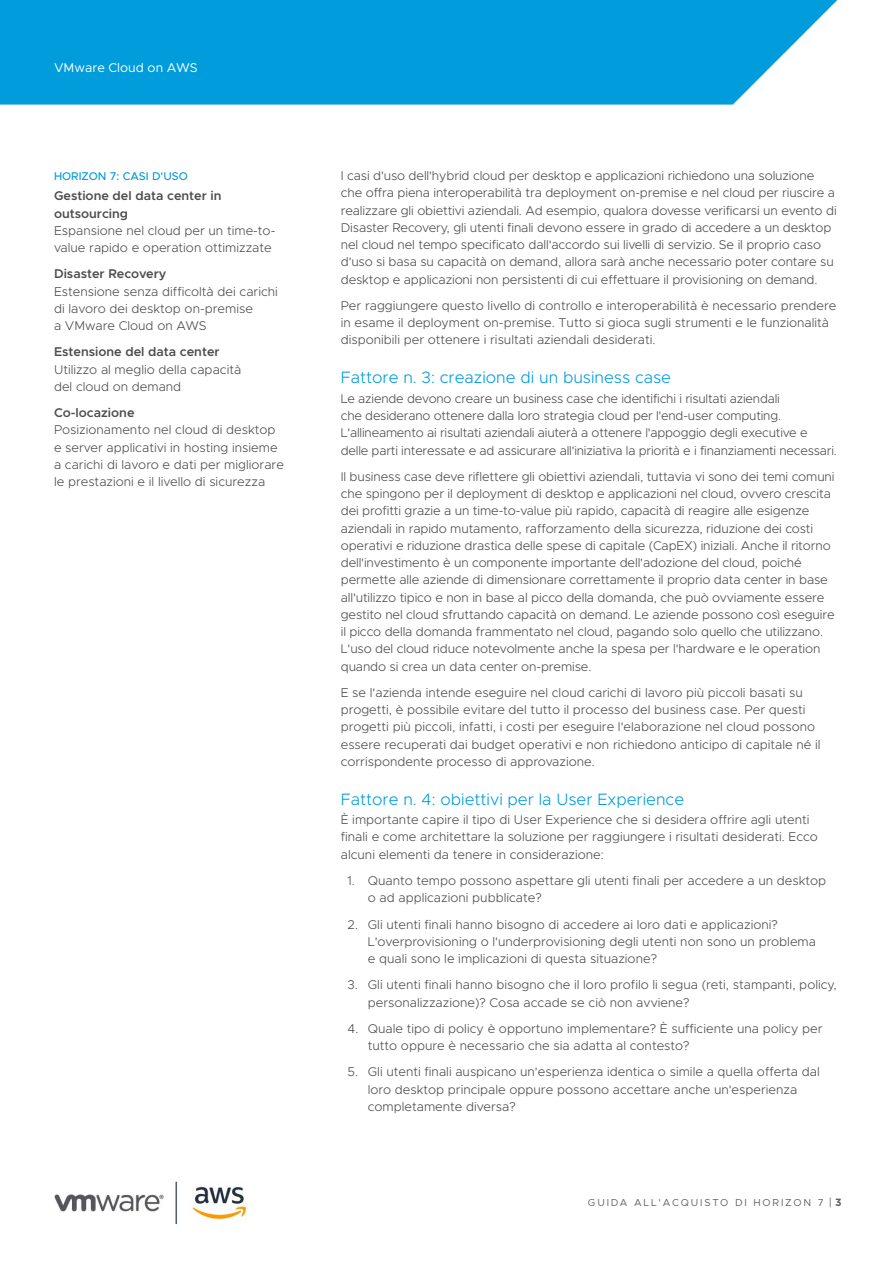
<style>
.page{position:relative;width:893px;height:1263px;background:#fff}
.page>*{position:absolute;margin:0;border:0;box-sizing:border-box;transform-origin:0 0}
._4a__SUBHEAD-1{font:300 16.5px "Metropolis";color:#009cdc}
._3a__BODY_TEXT{font:300 12.75px/17.2px "Metropolis";letter-spacing:-.01em;color:#4d4d4f}
._3a_BODY_TEXT{font:300 12.75px/17.2px "Metropolis";color:#4d4d4f}
.t1{font:12.75px "Metropolis";color:#fff}
._4a_SIDEBAR-HEAD{font:500 11.25px "Metropolis";color:#009cdc}
.t2{font:10.2px "Metropolis";letter-spacing:.18em;color:#606163}
.s1{font-weight:600}
.s2{font-family:"Gotham";font-size:10.5px}
.s3{font-family:"Gotham";font-weight:700;font-size:10.5px}
</style>
<div class="page">
<svg style="left:0;top:0;width:838px;height:105px;background:#11a2de"></svg>
<img style="left:54px;top:1181px;width:193px;height:44px">
<p class="t1" style="left:54px;top:60px;width:145px">VMware Cloud on AWS</p>
<p class="_4a_SIDEBAR-HEAD" style="left:54px;top:169px;width:135px">HORIZON 7: CASI D'USO</p>
<p class="_3a_BODY_TEXT" style="left:54px;top:187px;width:223px"><span class="s1">Gestione del data center in outsourcing<br></span>Espansione nel cloud per un time-to&shy;value rapido e operation ottimizzate</p>
<p class="_3a_BODY_TEXT" style="left:54px;top:265px;width:225px"><span class="s1">Disaster Recovery<br></span>Estensione senza difficoltà dei carichi di lavoro dei desktop on-premise<br>a VMware Cloud on AWS</p>
<p class="_3a_BODY_TEXT" style="left:54px;top:343px;width:189px"><span class="s1">Estensione del data center<br></span>Utilizzo al meglio della capacità del cloud on demand</p>
<p class="_3a_BODY_TEXT" style="left:54px;top:404px;width:231px"><span class="s1">Co-locazione<br></span>Posizionamento nel cloud di desktop e server applicativi in hosting insieme a carichi di lavoro e dati per migliorare le prestazioni e il livello di sicurezza</p>
<p class="_3a__BODY_TEXT" style="left:341px;top:167px;width:497px">I casi d'uso dell'hybrid cloud per desktop e applicazioni richiedono una soluzione che offra piena interoperabilità tra deployment on-premise e nel cloud per riuscire a realizzare gli obiettivi aziendali. Ad esempio, qualora dovesse verificarsi un evento di Disaster Recovery, gli utenti finali devono essere in grado di accedere a un desktop nel cloud nel tempo specificato dall'accordo sui livelli di servizio. Se il proprio caso d'uso si basa su capacità on demand, allora sarà anche necessario poter contare su desktop e applicazioni non persistenti di cui effettuare il provisioning on demand.</p>
<p class="_3a__BODY_TEXT" style="left:341px;top:297px;width:497px">Per raggiungere questo livello di controllo e interoperabilità è necessario prendere in esame il deployment on-premise. Tutto si gioca sugli strumenti e le funzionalità disponibili per ottenere i risultati aziendali desiderati.</p>
<p class="_4a__SUBHEAD-1" style="left:341px;top:367px;width:332px">Fattore n. 3: creazione di un business case</p>
<p class="_3a__BODY_TEXT" style="left:341px;top:390px;width:498px">Le aziende devono creare un business case che identifichi i risultati aziendali<br>che desiderano ottenere dalla loro strategia cloud per l'end-user computing.<br>L'allineamento ai risultati aziendali aiuterà a ottenere l'appoggio degli executive e delle parti interessate e ad assicurare all'iniziativa la priorità e i finanziamenti necessari.</p>
<p class="_3a__BODY_TEXT" style="left:341px;top:468px;width:495px">Il business case deve riflettere gli obiettivi aziendali, tuttavia vi sono dei temi comuni che spingono per il deployment di desktop e applicazioni nel cloud, ovvero crescita dei profitti grazie a un time-to-value più rapido, capacità di reagire alle esigenze aziendali in rapido mutamento, rafforzamento della sicurezza, riduzione dei costi operativi e riduzione drastica delle spese di capitale (CapEX) iniziali. Anche il ritorno dell'investimento è un componente importante dell'adozione del cloud, poiché permette alle aziende di dimensionare correttamente il proprio data center in base all'utilizzo tipico e non in base al picco della domanda, che può ovviamente essere gestito nel cloud sfruttando capacità on demand. Le aziende possono così eseguire il picco della domanda frammentato nel cloud, pagando solo quello che utilizzano.<br>L'uso del cloud riduce notevolmente anche la spesa per l'hardware e le operation quando si crea un data center on-premise.</p>
<p class="_3a__BODY_TEXT" style="left:341px;top:684px;width:481px">E se l'azienda intende eseguire nel cloud carichi di lavoro più piccoli basati su progetti, è possibile evitare del tutto il processo del business case. Per questi progetti più piccoli, infatti, i costi per eseguire l'elaborazione nel cloud possono essere recuperati dai budget operativi e non richiedono anticipo di capitale né il corrispondente processo di approvazione.</p>
<p class="_4a__SUBHEAD-1" style="left:341px;top:789px;width:345px">Fattore n. 4: obiettivi per la User Experience</p>
<p class="_3a__BODY_TEXT" style="left:341px;top:811px;width:479px">È importante capire il tipo di User Experience che si desidera offrire agli utenti finali e come architettare la soluzione per raggiungere i risultati desiderati. Ecco alcuni elementi da tenere in considerazione:</p>
<p class="_3a__BODY_TEXT" style="left:368px;top:872px;width:460px;text-indent:-20px">1. Quanto tempo possono aspettare gli utenti finali per accedere a un desktop o ad applicazioni pubblicate?</p>
<p class="_3a__BODY_TEXT" style="left:368px;top:915px;width:450px;text-indent:-20px">2. Gli utenti finali hanno bisogno di accedere ai loro dati e applicazioni?<br>L'overprovisioning o l'underprovisioning degli utenti non sono un problema e quali sono le implicazioni di questa situazione?</p>
<p class="_3a__BODY_TEXT" style="left:368px;top:976px;width:470px;text-indent:-20px">3. Gli utenti finali hanno bisogno che il loro profilo li segua (reti, stampanti, policy, personalizzazione)? Cosa accade se ciò non avviene?</p>
<p class="_3a__BODY_TEXT" style="left:368px;top:1020px;width:456px;text-indent:-20px">4. Quale tipo di policy è opportuno implementare? È sufficiente una policy per tutto oppure è necessario che sia adatta al contesto?</p>
<p class="_3a__BODY_TEXT" style="left:368px;top:1063px;width:454px;text-indent:-20px">5. Gli utenti finali auspicano un'esperienza identica o simile a quella offerta dal loro desktop principale oppure possono accettare anche un'esperienza completamente diversa?</p>
<p class="t2" style="left:588px;top:1196px;width:255px">GUIDA ALL'ACQUISTO DI HORIZON 7 <span class="s2">|</span> <span class="s3">3</span></p>
</div>
